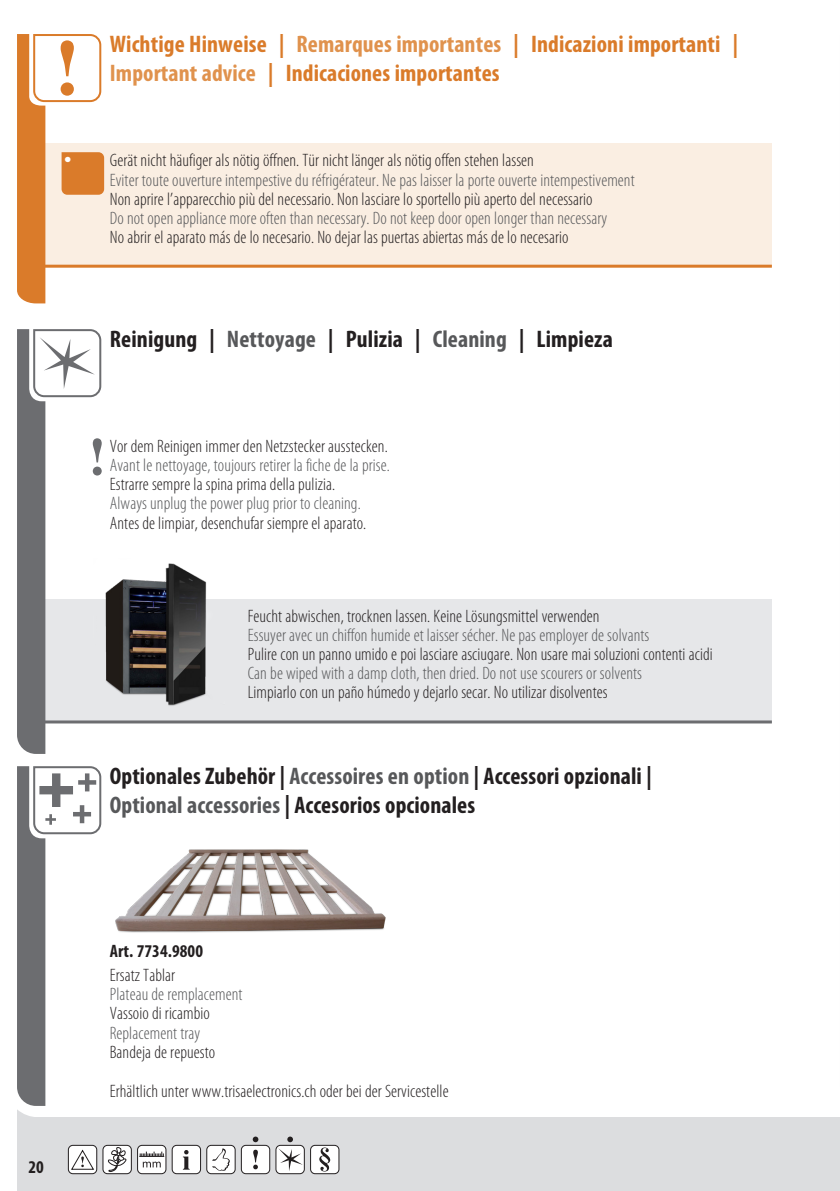
<style>
.page{position:relative;width:840px;height:1191px;background:#fff}
.page>*{position:absolute;margin:0;border:0;box-sizing:border-box;transform-origin:0 0}
.t1{font:700 condensed 24px "Myriad Pro";letter-spacing:.005em;color:#231f20}
.Kapiteltitel_boldcon{font:700 condensed 24px/29px "Myriad Pro";letter-spacing:.005em;color:#da7b2a}
.t2{font:700 19px "Arial";color:#fff}
.Fliesstext_9pt_light{font:300 condensed 18px "Myriad Pro";letter-spacing:.005em;color:#231f20}
.Fliesstext_9pt_light-2{font:300 condensed 18px "Myriad Pro";letter-spacing:.005em;color:#57585a}
.Fliesstext_9pt_light-3{font:700 condensed 18px "Myriad Pro";letter-spacing:.005em;color:#231f20}
.s1{color:#e0924d}
.s2{color:#57585a}
</style>
<div class="page">
<div style="left:17px;top:1117px;width:822px;height:74px;background:#dcdddf"></div>
<div style="left:172px;top:1145px;width:28px;height:28px;background:#fff;border-radius:5px"></div>
<div style="left:172px;top:1145px;width:29px;height:29px;border:1px solid #231f20;border-radius:5px"></div>
<svg style="left:183px;top:1150px;width:6px;height:19px"></svg>
<div style="left:103px;top:1145px;width:28px;height:28px;background:#fff;border-radius:5px"></div>
<div style="left:103px;top:1145px;width:28px;height:29px;border:1px solid #231f20;border-radius:5px"></div>
<svg style="left:107px;top:1145px;width:20px;height:27px"></svg>
<div style="left:137px;top:1145px;width:29px;height:28px;background:#fff;border-radius:5px"></div>
<div style="left:137px;top:1145px;width:29px;height:29px;border:1px solid #231f20;border-radius:5px"></div>
<svg style="left:139px;top:1151px;width:25px;height:16px"></svg>
<div style="left:207px;top:1145px;width:28px;height:28px;background:#fff;border-radius:5px"></div>
<div style="left:206px;top:1145px;width:29px;height:29px;border:1px solid #231f20;border-radius:5px"></div>
<svg style="left:212px;top:1148px;width:18px;height:22px"></svg>
<div style="left:68px;top:1145px;width:29px;height:28px;background:#fff;border-radius:5px"></div>
<div style="left:68px;top:1145px;width:29px;height:29px;border:1px solid #231f20;border-radius:5px"></div>
<svg style="left:71px;top:1149px;width:23px;height:21px"></svg>
<div style="left:310px;top:1145px;width:29px;height:28px;background:#fff;border-radius:5px"></div>
<div style="left:310px;top:1145px;width:29px;height:29px;border:1px solid #231f20;border-radius:5px"></div>
<svg style="left:319px;top:1147px;width:11px;height:24px"></svg>
<div style="left:276px;top:1145px;width:28px;height:28px;background:#fff;border-radius:5px"></div>
<div style="left:275px;top:1145px;width:29px;height:29px;border:1px solid #231f20;border-radius:5px"></div>
<svg style="left:278px;top:1148px;width:24px;height:23px"></svg>
<div style="left:241px;top:1145px;width:28px;height:28px;background:#fff;border-radius:5px"></div>
<div style="left:241px;top:1145px;width:29px;height:29px;border:1px solid #231f20;border-radius:5px"></div>
<svg style="left:253px;top:1149px;width:5px;height:20px"></svg>
<svg style="left:252px;top:1136px;width:6px;height:6px"></svg>
<svg style="left:287px;top:1136px;width:6px;height:6px"></svg>
<div style="left:43px;top:599px;width:728px;height:123px;background:#e6e7e9"></div>
<img style="left:105px;top:563px;width:102px;height:143px">
<hr style="left:41px;top:720px;width:730px;height:3px;background:#6c6d70">
<svg style="left:17px;top:329px;width:85px;height:425px"></svg>
<div style="left:43px;top:143px;width:728px;height:123px;background:#faeee2"></div>
<hr style="left:43px;top:265px;width:728px;height:3px;background:#da7b2a">
<svg style="left:17px;top:34px;width:87px;height:269px"></svg>
<img style="left:115px;top:849px;width:271px;height:84px">
<svg style="left:17px;top:766px;width:85px;height:351px"></svg>
<p class="Kapiteltitel_boldcon" style="left:110px;top:30px;width:629px">Wichtige Hinweise | <span class="s1">Remarques importantes</span> | Indicazioni importanti |<br><span class="s1">Important advice</span> | Indicaciones importantes</p>
<p class="t2" style="left:64px;top:147px;width:8px">•</p>
<p class="Fliesstext_9pt_light" style="left:110px;top:151px;width:425px">Gerät nicht häufiger als nötig öffnen. Tür nicht länger als nötig offen stehen lassen</p>
<p class="Fliesstext_9pt_light-2" style="left:110px;top:170px;width:526px">Eviter toute ouverture intempestive du réfrigérateur. Ne pas laisser la porte ouverte intempestivement</p>
<p class="Fliesstext_9pt_light" style="left:110px;top:189px;width:484px">Non aprire l’apparecchio più del necessario. Non lasciare lo sportello più aperto del necessario</p>
<p class="Fliesstext_9pt_light-2" style="left:110px;top:208px;width:498px">Do not open appliance more often than necessary. Do not keep door open longer than necessary</p>
<p class="Fliesstext_9pt_light" style="left:110px;top:227px;width:460px">No abrir el aparato más de lo necesario. No dejar las puertas abiertas más de lo necesario</p>
<p class="t1" style="left:110px;top:326px;width:504px">Reinigung | <span class="s2">Nettoyage</span> | Pulizia | <span class="s2">Cleaning</span> | Limpieza</p>
<p class="Fliesstext_9pt_light" style="left:110px;top:436px;width:279px">Vor dem Reinigen immer den Netzstecker ausstecken.</p>
<p class="Fliesstext_9pt_light-2" style="left:110px;top:455px;width:281px">Avant le nettoyage, toujours retirer la fiche de la prise.</p>
<p class="Fliesstext_9pt_light" style="left:110px;top:474px;width:227px">Estrarre sempre la spina prima della pulizia.</p>
<p class="Fliesstext_9pt_light" style="left:110px;top:513px;width:258px">Antes de limpiar, desenchufar siempre el aparato.</p>
<p class="Fliesstext_9pt_light-2" style="left:110px;top:494px;width:252px">Always unplug the power plug prior to cleaning.</p>
<p class="Fliesstext_9pt_light" style="left:247px;top:606px;width:353px">Feucht abwischen, trocknen lassen. Keine Lösungsmittel verwenden</p>
<p class="Fliesstext_9pt_light-2" style="left:247px;top:625px;width:403px">Essuyer avec un chiffon humide et laisser sécher. Ne pas employer de solvants</p>
<p class="Fliesstext_9pt_light" style="left:247px;top:644px;width:466px">Pulire con un panno umido e poi lasciare asciugare. Non usare mai soluzioni contenti acidi</p>
<p class="Fliesstext_9pt_light" style="left:247px;top:682px;width:361px">Limpiarlo con un paño húmedo y dejarlo secar. No utilizar disolventes</p>
<p class="Fliesstext_9pt_light-2" style="left:247px;top:663px;width:395px">Can be wiped with a damp cloth, then dried. Do not use scourers or solvents</p>
<p class="t1" style="left:110px;top:763px;width:543px">Optionales Zubehör | <span class="s2">Accessoires en option</span> | Accessori opzionali |</p>
<p class="t1" style="left:110px;top:792px;width:367px"><span class="s2">Optional accessories</span> | Accesorios opcionales</p>
<p class="Fliesstext_9pt_light-3" style="left:28px;top:1156px;width:17px">20</p>
<p class="Fliesstext_9pt_light-3" style="left:110px;top:941px;width:95px">Art. 7734.9800</p>
<p class="Fliesstext_9pt_light" style="left:110px;top:965px;width:67px">Ersatz Tablar</p>
<p class="Fliesstext_9pt_light-2" style="left:110px;top:984px;width:134px">Plateau de remplacement</p>
<p class="Fliesstext_9pt_light" style="left:110px;top:1004px;width:102px">Vassoio di ricambio</p>
<p class="Fliesstext_9pt_light" style="left:110px;top:1042px;width:107px">Bandeja de repuesto</p>
<p class="Fliesstext_9pt_light-2" style="left:110px;top:1023px;width:92px">Replacement tray</p>
<p class="Fliesstext_9pt_light" style="left:110px;top:1081px;width:340px">Erhältlich unter www.trisaelectronics.ch oder bei der Servicestelle</p>
</div>
